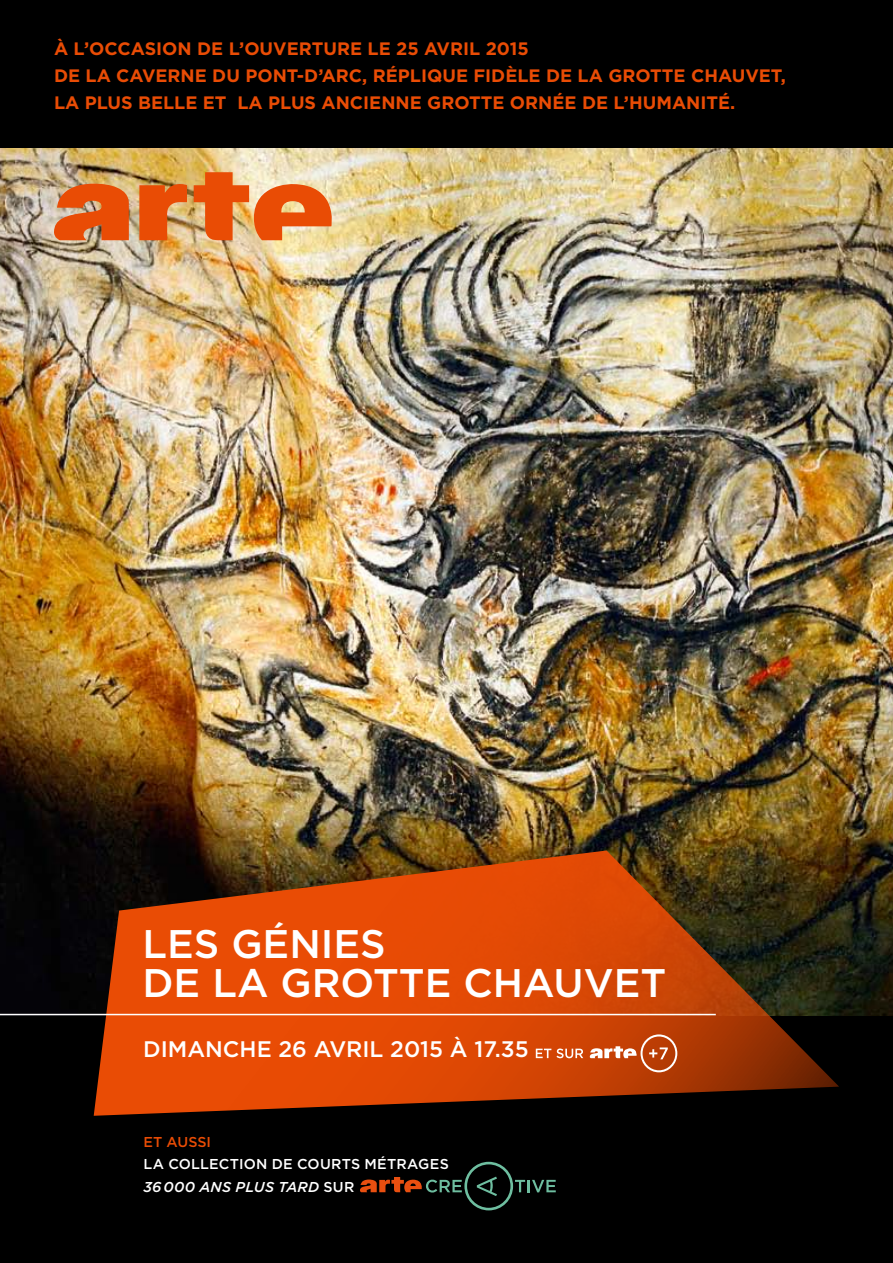
<style>
.page{position:relative;width:893px;height:1263px;background:#000}
.page>*{position:absolute;margin:0;border:0;box-sizing:border-box;transform-origin:0 0}
.t1{font:500 39.9px/39.3px "Gotham";color:#fff}
.t2{font:500 22.5px "Gotham";color:#fff}
.t3{font:700 18px/27px "Gotham";color:#e94c05}
.t4{font:500 14.25px/22.5px "Gotham";letter-spacing:.01em;color:#fff}
.t5{font:500 14.25px "Gotham";color:#e94c05}
.s1{font-style:italic}
</style>
<div class="page">
<img style="left:1px;top:149px;width:892px;height:866px">
<img style="left:54px;top:172px;width:285px;height:68px">
<svg style="left:94px;top:850px;width:745px;height:266px;background:#a53c07"></svg>
<hr style="left:0;top:1014px;width:716px;height:1px;background:#fff">
<svg style="left:590px;top:1034px;width:87px;height:38px;background:#ca6030"></svg>
<svg style="left:536px;top:1048px;width:47px;height:10px"></svg>
<svg style="left:360px;top:1162px;width:196px;height:48px"></svg>
<p class="t3" style="left:54px;top:35px;width:733px">À L’OCCASION DE L’OUVERTURE LE 25 AVRIL 2015<br>DE LA CAVERNE DU PONT-D’ARC, RÉPLIQUE FIDÈLE DE LA GROTTE CHAUVET,<br>LA PLUS BELLE ET LA PLUS ANCIENNE GROTTE ORNÉE DE L’HUMANITÉ.</p>
<h1 class="t1" style="left:142px;top:924px;width:525px">LES GÉNIES<br>DE LA GROTTE CHAUVET</h1>
<p class="t2" style="left:143px;top:1034px;width:387px">DIMANCHE 26 AVRIL 2015 À 17.35</p>
<p class="t5" style="left:143px;top:1132px;width:69px">ET AUSSI</p>
<p class="t4" style="left:143px;top:1153px;width:307px">LA COLLECTION DE COURTS MÉTRAGES<br><span class="s1">36 000 ANS PLUS TARD</span> SUR</p>
</div>
